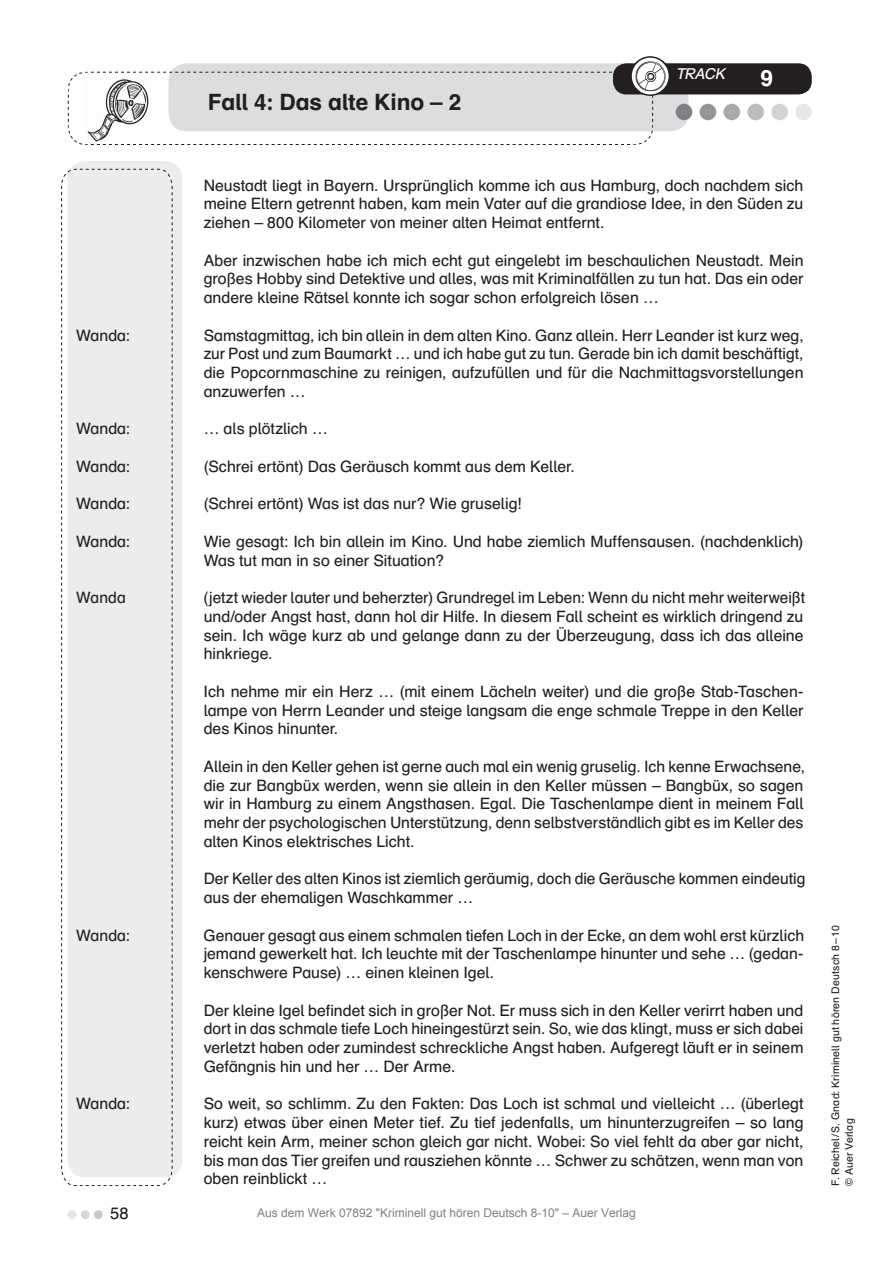
<style>
.page{position:relative;width:893px;height:1262px;background:#fff}
.page>*{position:absolute;margin:0;border:0;box-sizing:border-box;transform-origin:0 0}
.t1{font:700 22.5px "Auer Schulbuch";letter-spacing:-.005em;color:#231f20}
.t2{font:700 22.5px "Auer Schulbuch";color:#fff}
.t3{font:16.5px "Auer Schulbuch";color:#231f20}
.t4{font:15.75px/18.8px "Auer Schulbuch";color:#231f20;text-align:justify}
.t5{font:italic 15px "Auer Schulbuch";letter-spacing:-.03em;color:#fff}
.t6{font:12px "Arial";color:#808080}
.t7{font:10.5px/13.5px "Auer Schulbuch";letter-spacing:.015em;color:#231f20}
</style>
<div class="page">
<div style="left:94px;top:1210px;width:9px;height:9px;background:#c7c8ca;border-radius:50%"></div>
<div style="left:81px;top:1210px;width:9px;height:9px;background:#d5d6d8;border-radius:50%"></div>
<div style="left:68px;top:1210px;width:8px;height:9px;background:#e4e5e7;border-radius:50%"></div>
<div style="left:613px;top:63px;width:199px;height:31px;background:#231f20;border-radius:14px"></div>
<div style="left:747px;top:104px;width:17px;height:16px;background:#bcbdc0;border-radius:50%"></div>
<div style="left:771px;top:104px;width:17px;height:16px;background:#d1d2d4;border-radius:50%"></div>
<div style="left:795px;top:104px;width:17px;height:16px;background:#e6e7e9;border-radius:50%"></div>
<div style="left:676px;top:104px;width:16px;height:16px;background:#808285;border-radius:50%"></div>
<div style="left:700px;top:104px;width:16px;height:16px;background:#939598;border-radius:50%"></div>
<div style="left:723px;top:104px;width:17px;height:16px;background:#a8a9ad;border-radius:50%"></div>
<svg style="left:68px;top:56px;width:602px;height:89px"></svg>
<div style="left:68px;top:161px;width:114px;height:1016px;background:#ececee;border-radius:18px"></div>
<svg style="left:61px;top:168px;width:112px;height:1018px"></svg>
<img style="left:85px;top:76px;width:65px;height:66px">
<h1 class="t1" style="left:208px;top:88px;width:255px">Fall 4: Das alte Kino – 2</h1>
<p class="t5" style="left:676px;top:64px;width:51px">TRACK</p>
<h1 class="t2" style="left:760px;top:64px;width:14px">9</h1>
<p class="t4" style="left:204px;top:175px;width:601px">Neustadt liegt in Bayern. Ursprünglich komme ich aus Hamburg, doch nachdem sich meine Eltern getrennt haben, kam mein Vater auf die grandiose Idee, in den Süden zu ziehen – 800 Kilometer von meiner alten Heimat entfernt.</p>
<p class="t4" style="left:204px;top:250px;width:601px">Aber inzwischen habe ich mich echt gut eingelebt im beschaulichen Neustadt. Mein großes Hobby sind Detektive und alles, was mit Kriminalfällen zu tun hat. Das ein oder andere kleine Rätsel konnte ich sogar schon erfolgreich lösen …</p>
<p class="t4" style="left:76px;top:325px;width:55px">Wanda:</p>
<p class="t4" style="left:204px;top:325px;width:601px">Samstagmittag, ich bin allein in dem alten Kino. Ganz allein. Herr Leander ist kurz weg, zur Post und zum Baumarkt … und ich habe gut zu tun. Gerade bin ich damit beschäftigt, die Popcornmaschine zu reinigen, aufzufüllen und für die Nachmittagsvorstellungen anzuwerfen …</p>
<p class="t4" style="left:76px;top:419px;width:56px">Wanda:</p>
<p class="t4" style="left:204px;top:419px;width:126px">… als plötzlich …</p>
<p class="t4" style="left:76px;top:456px;width:56px">Wanda:</p>
<p class="t4" style="left:204px;top:456px;width:373px">(Schrei ertönt) Das Geräusch kommt aus dem Keller.</p>
<p class="t4" style="left:76px;top:494px;width:56px">Wanda:</p>
<p class="t4" style="left:204px;top:494px;width:319px">(Schrei ertönt) Was ist das nur? Wie gruselig!</p>
<p class="t4" style="left:76px;top:531px;width:56px">Wanda:</p>
<p class="t4" style="left:204px;top:531px;width:601px">Wie gesagt: Ich bin allein im Kino. Und habe ziemlich Muffensausen. (nachdenklich)<br>Was tut man in so einer Situation?</p>
<p class="t4" style="left:76px;top:588px;width:51px">Wanda</p>
<p class="t4" style="left:204px;top:588px;width:603px">(jetzt wieder lauter und beherzter) Grundregel im Leben: Wenn du nicht mehr weiterweißt und/oder Angst hast, dann hol dir Hilfe. In diesem Fall scheint es wirklich dringend zu sein. Ich wäge kurz ab und gelange dann zu der Überzeugung, dass ich das alleine hinkriege.</p>
<p class="t4" style="left:204px;top:681px;width:601px">Ich nehme mir ein Herz … (mit einem Lächeln weiter) und die große Stab-Taschen&shy;lampe von Herrn Leander und steige langsam die enge schmale Treppe in den Keller des Kinos hinunter.</p>
<p class="t4" style="left:204px;top:756px;width:603px">Allein in den Keller gehen ist gerne auch mal ein wenig gruselig. Ich kenne Erwachsene, die zur Bangbüx werden, wenn sie allein in den Keller müssen – Bangbüx, so sagen wir in Hamburg zu einem Angsthasen. Egal. Die Taschenlampe dient in meinem Fall mehr der psychologischen Unterstützung, denn selbstverständlich gibt es im Keller des alten Kinos elektrisches Licht.</p>
<p class="t4" style="left:204px;top:869px;width:603px">Der Keller des alten Kinos ist ziemlich geräumig, doch die Geräusche kommen eindeutig aus der ehemaligen Waschkammer …</p>
<p class="t4" style="left:76px;top:925px;width:55px">Wanda:</p>
<p class="t4" style="left:204px;top:925px;width:602px">Genauer gesagt aus einem schmalen tiefen Loch in der Ecke, an dem wohl erst kürzlich jemand gewerkelt hat. Ich leuchte mit der Taschenlampe hinunter und sehe … (gedan&shy;kenschwere Pause) … einen kleinen Igel.</p>
<p class="t4" style="left:204px;top:1000px;width:601px">Der kleine Igel befindet sich in großer Not. Er muss sich in den Keller verirrt haben und dort in das schmale tiefe Loch hineingestürzt sein. So, wie das klingt, muss er sich dabei verletzt haben oder zumindest schreckliche Angst haben. Aufgeregt läuft er in seinem Gefängnis hin und her … Der Arme.</p>
<p class="t4" style="left:76px;top:1094px;width:56px">Wanda:</p>
<p class="t4" style="left:204px;top:1094px;width:601px">So weit, so schlimm. Zu den Fakten: Das Loch ist schmal und vielleicht … (überlegt kurz) etwas über einen Meter tief. Zu tief jedenfalls, um hinunterzugreifen – so lang reicht kein Arm, meiner schon gleich gar nicht. Wobei: So viel fehlt da aber gar nicht, bis man das Tier greifen und rausziehen könnte … Schwer zu schätzen, wenn man von oben reinblickt …</p>
<p class="t6" style="left:257px;top:1205px;width:380px">Aus dem Werk 07892 "Kriminell gut hören Deutsch 8-10" – Auer Verlag</p>
<p class="t3" style="left:110px;top:1203px;width:20px">58</p>
<p class="t7" style="left:828px;top:1186px;width:262px;rotate:-90deg">F. Reichel / S. Gnad: Kriminell gut hören Deutsch 8 – 10 © Auer Verlag</p>
</div>
